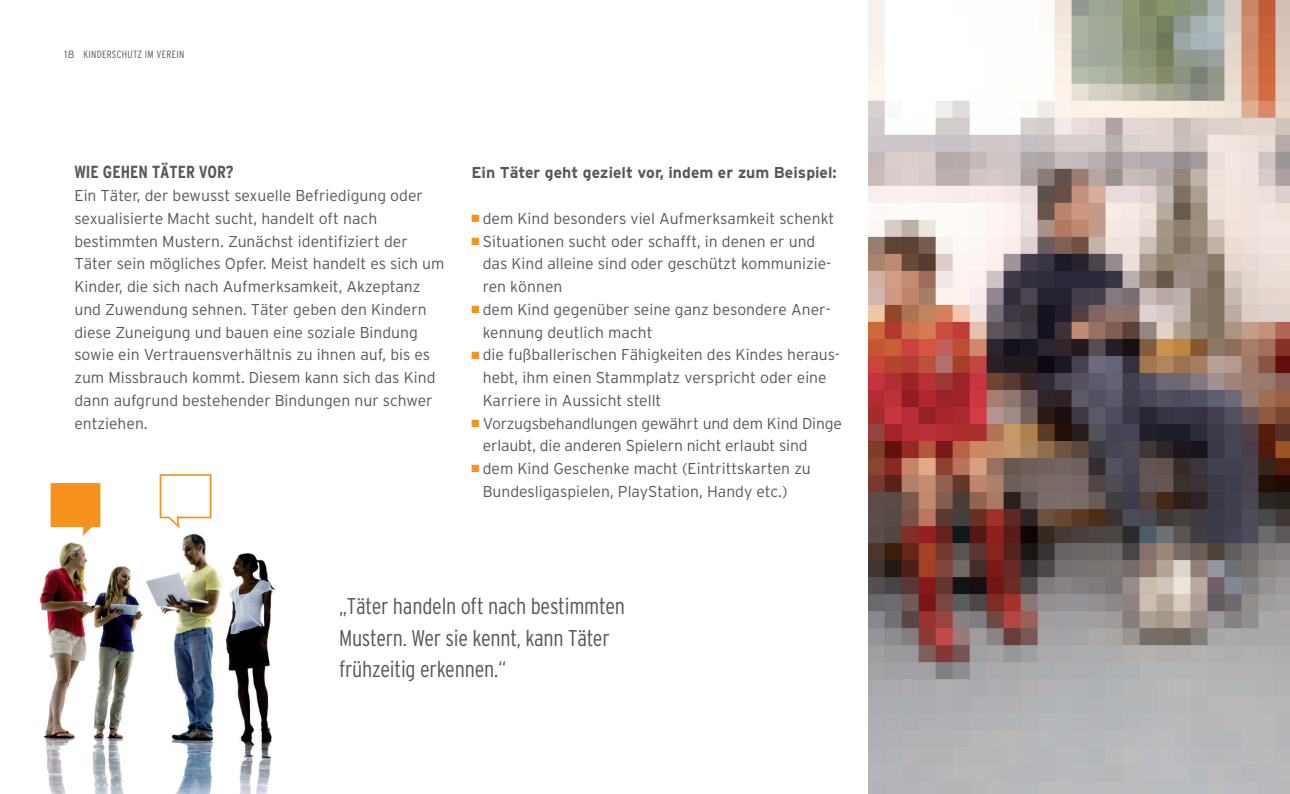
<style>
.page{position:relative;width:1290px;height:794px;background:#fff}
.page>*{position:absolute;margin:0;border:0;box-sizing:border-box;transform-origin:0 0}
.Vorspann_13_18{font:300 condensed 22.75px/31.5px "Interstate";letter-spacing:-.01em;color:#57585a}
.ZÜ_10_13{font:700 condensed 17.5px "Interstate";color:#57585a}
.Fliesstext{font:300 15.75px/22.8px "Interstate";color:#57585a}
.Fliesstext-2{font:700 15.75px "Interstate";color:#57585a}
.t1{font:300 condensed 10.5px "Interstate";letter-spacing:.03em;color:#57585a}
.s1{font-stretch:normal}
.s2{color:#f7931d}
</style>
<div class="page">
<img style="left:868px;top:0;width:422px;height:794px">
<img style="left:39px;top:513px;width:237px;height:281px">
<svg style="left:159px;top:474px;width:53px;height:56px"></svg>
<svg style="left:51px;top:483px;width:49px;height:53px"></svg>
<p class="t1" style="left:64px;top:48px;width:122px"><span class="s1">18</span> KINDERSCHUTZ IM VEREIN</p>
<p class="ZÜ_10_13" style="left:74px;top:162px;width:161px">WIE GEHEN TÄTER VOR?</p>
<p class="Fliesstext" style="left:74px;top:184px;width:372px">Ein Täter, der bewusst sexuelle Befriedigung oder sexualisierte Macht sucht, handelt oft nach bestimmten Mustern. Zunächst identifiziert der Täter sein mögliches Opfer. Meist handelt es sich um Kinder, die sich nach Aufmerksamkeit, Akzeptanz und Zuwendung sehnen. Täter geben den Kindern diese Zuneigung und bauen eine soziale Bindung sowie ein Vertrauensverhältnis zu ihnen auf, bis es zum Missbrauch kommt. Diesem kann sich das Kind dann aufgrund bestehender Bindungen nur schwer entziehen.</p>
<p class="Fliesstext-2" style="left:471px;top:164px;width:367px">Ein Täter geht gezielt vor, indem er zum Beispiel:</p>
<p class="Fliesstext" style="left:471px;top:207px;width:364px"><span class="s2">■</span> dem Kind besonders viel Aufmerksamkeit schenkt</p>
<p class="Fliesstext" style="left:483px;top:229px;width:350px;text-indent:-11px"><span class="s2">■</span> Situationen sucht oder schafft, in denen er und das Kind alleine sind oder geschützt kommunizie&shy;ren können</p>
<p class="Fliesstext" style="left:483px;top:298px;width:349px;text-indent:-11px"><span class="s2">■</span> dem Kind gegenüber seine ganz besondere Aner&shy;kennung deutlich macht</p>
<p class="Fliesstext" style="left:483px;top:343px;width:359px;text-indent:-11px"><span class="s2">■</span> die fußballerischen Fähigkeiten des Kindes heraus&shy;hebt, ihm einen Stammplatz verspricht oder eine<br>Karriere in Aussicht stellt</p>
<p class="Fliesstext" style="left:483px;top:411px;width:361px;text-indent:-11px"><span class="s2">■</span> Vorzugsbehandlungen gewährt und dem Kind Dinge erlaubt, die anderen Spielern nicht erlaubt sind</p>
<p class="Fliesstext" style="left:483px;top:457px;width:330px;text-indent:-11px"><span class="s2">■</span> dem Kind Geschenke macht (Eintrittskarten zu<br>Bundesligaspielen, PlayStation, Handy etc.)</p>
<p class="Vorspann_13_18" style="left:339px;top:590px;width:287px">„Täter handeln oft nach bestimmten<br>Mustern. Wer sie kennt, kann Täter frühzeitig erkennen.“</p>
</div>
